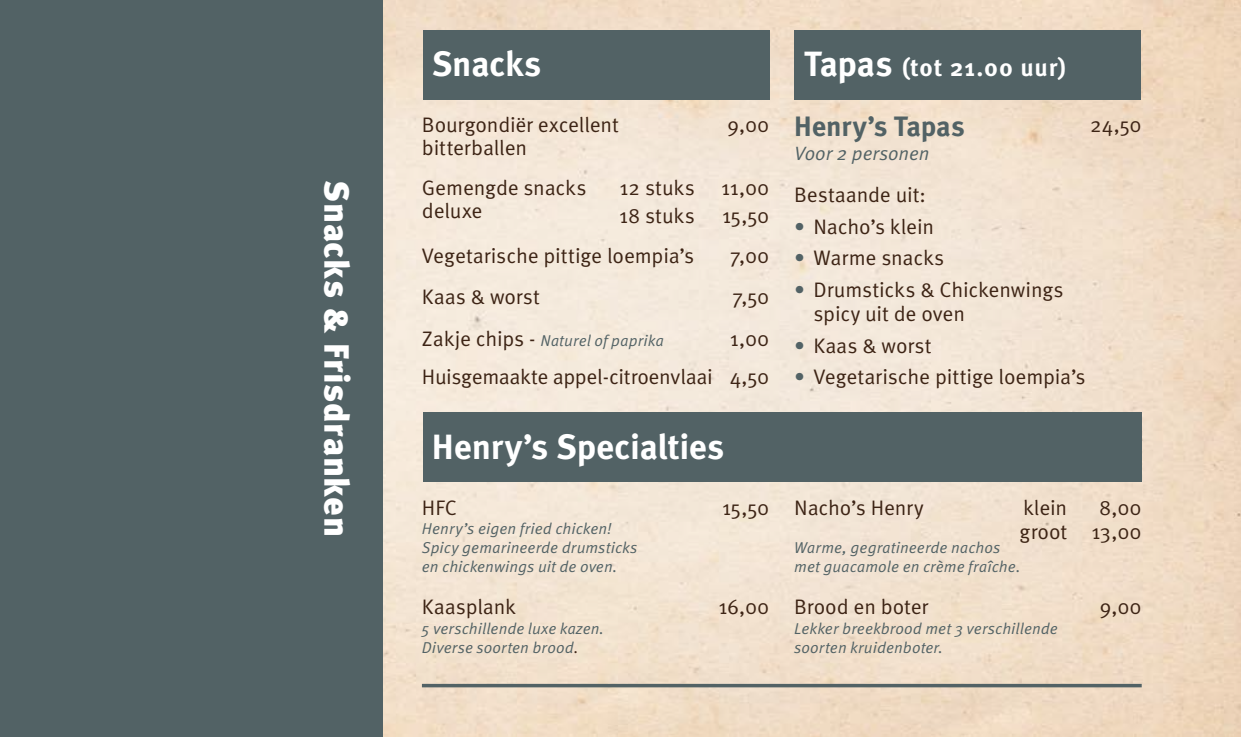
<style>
.page{position:relative;width:1241px;height:737px;background:#fff}
.page>*{position:absolute;margin:0;border:0;box-sizing:border-box;transform-origin:0 0}
.t1{font:700 35px "FF Meta Pro";letter-spacing:-.01em;color:#fff}
.t2{font:900 35px "FF Meta Pro";letter-spacing:.015em;color:#fff}
.t3{font:700 28px "FF Meta Pro";letter-spacing:-.005em;color:#526265}
.t4{font:700 24.5px "FF Meta Pro";letter-spacing:.03em;color:#fff}
.t5{font:21px/24.5px "FF Meta Pro";letter-spacing:-.01em;color:#3d2415}
.t6{font:italic 19.25px "FF Meta Pro";letter-spacing:-.005em;color:#526265}
.t7{font:italic 15.75px/19.2px "FF Meta Pro";letter-spacing:.005em;color:#526265}
.s1{font-style:normal;font-size:21px;color:#3d2415}
.s2{font-style:normal;color:#3d2415}
.s3{font-size:35px}
.s4{color:#526265}
</style>
<div class="page">
<img style="left:382px;top:0;width:859px;height:737px">
<div style="left:423px;top:30px;width:346px;height:69px;background:#526265"></div>
<div style="left:423px;top:412px;width:718px;height:70px;background:#526265"></div>
<div style="left:794px;top:30px;width:347px;height:69px;background:#526265"></div>
<hr style="left:422px;top:684px;width:719px;height:3px;background:#526265">
<div style="left:0;top:0;width:382px;height:737px;background:#526265"></div>
<h1 class="t2" style="left:364px;top:180px;width:358px;rotate:90deg">Snacks &amp; Frisdranken</h1>
<h1 class="t1" style="left:432px;top:36px;width:111px">Snacks</h1>
<p class="t5" style="left:422px;top:111px;width:198px">Bourgondiër excellent</p>
<p class="t5" style="left:727px;top:111px;width:44px">9,00</p>
<p class="t5" style="left:422px;top:126px;width:166px;line-height:40.2px">bitterballen<br>Gemengde snacks</p>
<p class="t5" style="left:619px;top:174px;width:151px">12 stuks 11,00</p>
<p class="t5" style="left:422px;top:197px;width:62px">deluxe</p>
<p class="t5" style="left:619px;top:202px;width:77px">18 stuks</p>
<p class="t5" style="left:722px;top:202px;width:49px">15,50</p>
<p class="t5" style="left:422px;top:242px;width:274px">Vegetarische pittige loempia’s</p>
<p class="t5" style="left:730px;top:242px;width:41px">7,00</p>
<p class="t5" style="left:422px;top:283px;width:119px">Kaas &amp; worst</p>
<p class="t5" style="left:732px;top:283px;width:38px">7,50</p>
<p class="t7" style="left:422px;top:329px;width:243px"><span class="s1">Zakje chips -</span> Naturel of paprika</p>
<p class="t5" style="left:422px;top:318px;width:349px;line-height:38.5px;text-align:right">1,00<br>Huisgemaakte appel-citroenvlaai 4,50</p>
<h1 class="t1" style="left:432px;top:419px;width:294px">Henry’s Specialties</h1>
<p class="t5" style="left:422px;top:494px;width:36px">HFC</p>
<p class="t5" style="left:722px;top:494px;width:49px">15,50</p>
<p class="t7" style="left:422px;top:518px;width:217px">Henry’s eigen fried chicken!<br>Spicy gemarineerde drumsticks en chickenwings uit de oven.</p>
<p class="t5" style="left:422px;top:593px;width:95px">Kaasplank</p>
<p class="t5" style="left:718px;top:593px;width:53px">16,00</p>
<p class="t7" style="left:422px;top:617px;width:184px">5 verschillende luxe kazen.<br>Diverse soorten brood<span class="s2">.</span></p>
<p class="t4" style="left:804px;top:48px;width:263px"><span class="s3">Tapas</span> (tot 21.00 uur)</p>
<h2 class="t3" style="left:794px;top:104px;width:172px">Henry’s Tapas</h2>
<p class="t5" style="left:1090px;top:111px;width:53px">24,50</p>
<p class="t6" style="left:794px;top:139px;width:137px">Voor 2 personen</p>
<p class="t5" style="left:794px;top:181px;width:133px">Bestaande uit:</p>
<p class="t5" style="left:794px;top:213px;width:141px"><span class="s4">•</span> Nacho’s klein</p>
<p class="t5" style="left:794px;top:244px;width:152px"><span class="s4">•</span> Warme snacks</p>
<p class="t5" style="left:813px;top:276px;width:251px;text-indent:-19px"><span class="s4">•</span> Drumsticks &amp; Chickenwings spicy uit de oven</p>
<p class="t5" style="left:794px;top:332px;width:139px"><span class="s4">•</span> Kaas &amp; worst</p>
<p class="t5" style="left:794px;top:363px;width:293px"><span class="s4">•</span> Vegetarische pittige loempia’s</p>
<p class="t5" style="left:794px;top:494px;width:131px">Nacho’s Henry</p>
<p class="t5" style="left:1022px;top:494px;width:46px">klein</p>
<p class="t5" style="left:1019px;top:494px;width:124px;text-align:right">8,00<br>groot 13,00</p>
<p class="t7" style="left:794px;top:537px;width:228px">Warme, gegratineerde nachos met guacamole en crème fraîche.</p>
<p class="t5" style="left:794px;top:593px;width:135px">Brood en boter</p>
<p class="t5" style="left:1099px;top:593px;width:44px">9,00</p>
<p class="t7" style="left:794px;top:617px;width:265px">Lekker breekbrood met 3 verschillende soorten kruidenboter.</p>
</div>
